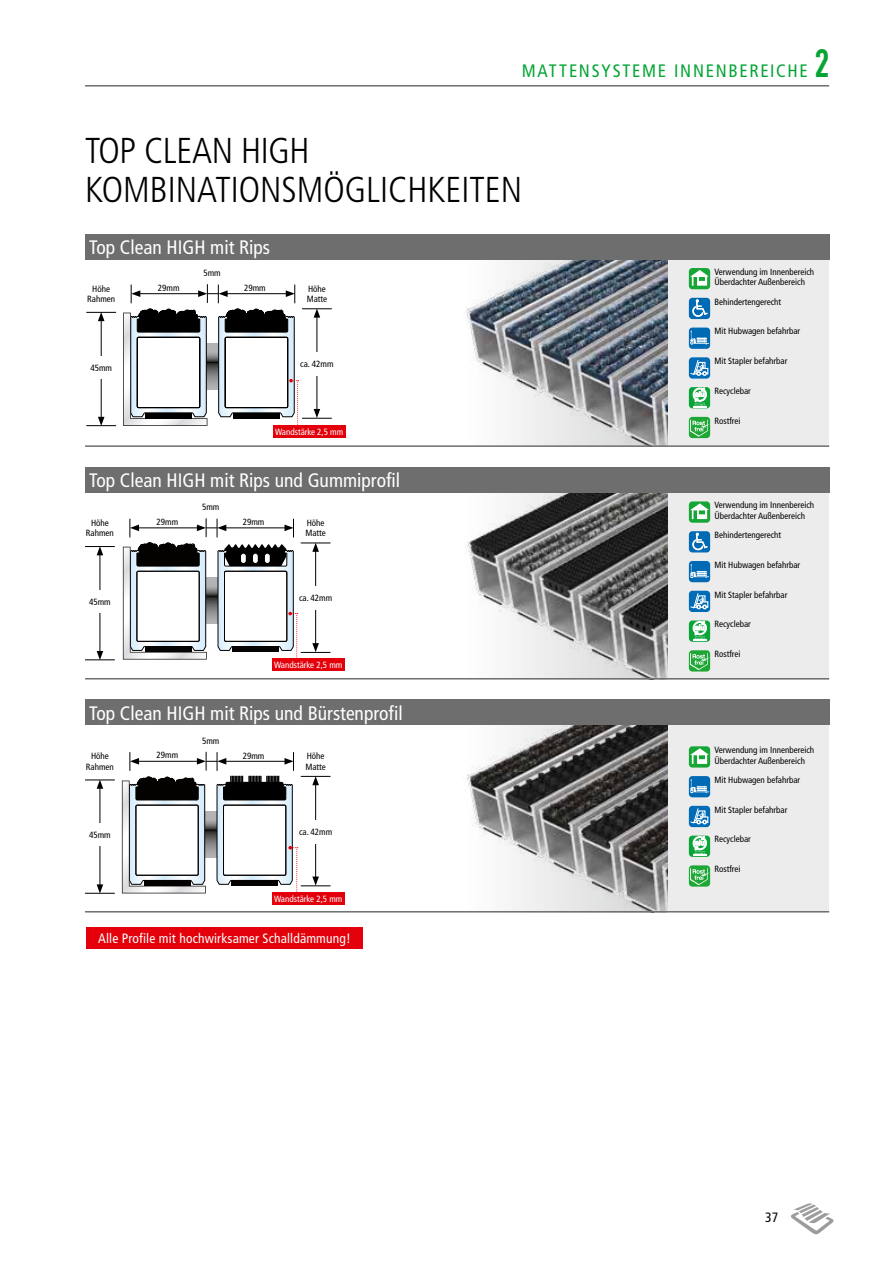
<style>
.page{position:relative;width:893px;height:1263px;background:#fff}
.page>*{position:absolute;margin:0;border:0;box-sizing:border-box;transform-origin:0 0}
.t1{font:300 condensed 36px/39px "Frutiger LT Std";color:#000}
.t2{font:condensed 19.5px "Frutiger LT Std";color:#fff}
.t3{font:condensed 18px "Frutiger LT Std";letter-spacing:.095em;color:#05a535}
.t4{font:condensed 13.5px "Frutiger LT Std";letter-spacing:.01em;color:#fff}
.t5{font:condensed 13.5px "Frutiger LT Std";color:#000}
.t6{font:condensed 9px/10.5px "Frutiger LT Std";color:#000}
.t7{font:condensed 9px "Frutiger LT Std";color:#fff}
.s1{font-family:"DIN Engschrift Std";font-stretch:normal;font-size:39px}
</style>
<div class="page">
<svg style="left:791px;top:1203px;width:42px;height:31px"></svg>
<hr style="left:85px;top:85px;width:744px;height:2px;background:#6e6e6e">
<div style="left:468px;top:234px;width:361px;height:212px;background:#ececec"></div>
<img style="left:463px;top:259px;width:205px;height:186px">
<div style="left:85px;top:234px;width:744px;height:25px;background:#6e6e6e"></div>
<hr style="left:85px;top:445px;width:744px;height:2px;background:#6e6e6e">
<div style="left:689px;top:268px;width:21px;height:21px;background:#16a636;border-radius:4px"></div>
<svg style="left:690px;top:270px;width:19px;height:16px"></svg>
<div style="left:689px;top:298px;width:21px;height:21px;background:#006ab5;border-radius:4px"></div>
<svg style="left:692px;top:299px;width:16px;height:18px"></svg>
<div style="left:689px;top:328px;width:21px;height:21px;background:#006ab5;border-radius:4px"></div>
<svg style="left:690px;top:331px;width:19px;height:14px"></svg>
<div style="left:689px;top:357px;width:21px;height:22px;background:#006bb6;border-radius:4px"></div>
<svg style="left:690px;top:359px;width:19px;height:17px"></svg>
<div style="left:689px;top:387px;width:21px;height:21px;background:#0aa537;border-radius:4px"></div>
<svg style="left:693px;top:388px;width:13px;height:19px"></svg>
<div style="left:689px;top:417px;width:21px;height:21px;background:#1fa736;border-radius:4px"></div>
<svg style="left:690px;top:420px;width:20px;height:17px"></svg>
<hr style="left:86px;top:312px;width:30px;height:1px;background:#000">
<hr style="left:86px;top:425px;width:30px;height:1px;background:#000">
<hr style="left:101px;top:319px;width:1px;height:100px;background:#000">
<svg style="left:98px;top:312px;width:6px;height:9px"></svg>
<svg style="left:98px;top:417px;width:6px;height:9px"></svg>
<hr style="left:302px;top:308px;width:30px;height:1px;background:#000">
<hr style="left:302px;top:418px;width:30px;height:1px;background:#000">
<hr style="left:317px;top:315px;width:1px;height:96px;background:#000">
<svg style="left:314px;top:309px;width:6px;height:9px"></svg>
<svg style="left:314px;top:409px;width:6px;height:9px"></svg>
<div style="left:86px;top:356px;width:30px;height:23px;background:#fff"></div>
<div style="left:300px;top:352px;width:34px;height:24px;background:#fff"></div>
<div style="left:273px;top:425px;width:72px;height:13px;background:#e3000b"></div>
<svg style="left:123px;top:284px;width:176px;height:142px"></svg>
<div style="left:468px;top:467px;width:361px;height:212px;background:#ececec"></div>
<img style="left:463px;top:492px;width:205px;height:186px">
<div style="left:85px;top:467px;width:744px;height:25px;background:#6e6e6e"></div>
<hr style="left:85px;top:678px;width:744px;height:1px;background:#6e6e6e">
<svg style="left:689px;top:501px;width:21px;height:22px"></svg>
<svg style="left:690px;top:503px;width:19px;height:16px"></svg>
<div style="left:689px;top:531px;width:21px;height:21px;background:#006ab5;border-radius:4px"></div>
<svg style="left:692px;top:533px;width:16px;height:17px"></svg>
<div style="left:689px;top:561px;width:21px;height:21px;background:#006ab5;border-radius:4px"></div>
<svg style="left:690px;top:564px;width:19px;height:14px"></svg>
<div style="left:689px;top:591px;width:21px;height:21px;background:#006bb6;border-radius:4px"></div>
<svg style="left:690px;top:593px;width:19px;height:17px"></svg>
<div style="left:689px;top:620px;width:21px;height:22px;background:#0aa537;border-radius:4px"></div>
<svg style="left:693px;top:621px;width:13px;height:20px"></svg>
<div style="left:689px;top:650px;width:21px;height:21px;background:#1fa736;border-radius:4px"></div>
<svg style="left:690px;top:653px;width:20px;height:17px"></svg>
<hr style="left:85px;top:546px;width:30px;height:1px;background:#000">
<hr style="left:85px;top:660px;width:30px;height:1px;background:#000">
<hr style="left:100px;top:553px;width:1px;height:100px;background:#000">
<svg style="left:97px;top:547px;width:6px;height:8px"></svg>
<svg style="left:97px;top:651px;width:6px;height:9px"></svg>
<hr style="left:301px;top:543px;width:30px;height:1px;background:#000">
<hr style="left:301px;top:652px;width:30px;height:1px;background:#000">
<hr style="left:315px;top:549px;width:1px;height:96px;background:#000">
<svg style="left:312px;top:543px;width:7px;height:9px"></svg>
<svg style="left:312px;top:643px;width:7px;height:9px"></svg>
<div style="left:85px;top:590px;width:30px;height:23px;background:#fff"></div>
<div style="left:299px;top:586px;width:34px;height:24px;background:#fff"></div>
<div style="left:272px;top:658px;width:72px;height:13px;background:#e3000b"></div>
<svg style="left:123px;top:518px;width:175px;height:142px"></svg>
<div style="left:468px;top:699px;width:361px;height:213px;background:#ececec"></div>
<img style="left:467px;top:725px;width:201px;height:186px">
<div style="left:85px;top:699px;width:744px;height:26px;background:#6e6e6e"></div>
<hr style="left:85px;top:911px;width:744px;height:1px;background:#6e6e6e">
<hr style="left:85px;top:780px;width:30px;height:1px;background:#000">
<hr style="left:85px;top:893px;width:30px;height:1px;background:#000">
<hr style="left:100px;top:786px;width:1px;height:101px;background:#000">
<svg style="left:97px;top:780px;width:6px;height:9px"></svg>
<svg style="left:97px;top:884px;width:6px;height:9px"></svg>
<hr style="left:301px;top:776px;width:30px;height:1px;background:#000">
<hr style="left:301px;top:885px;width:30px;height:1px;background:#000">
<hr style="left:315px;top:783px;width:1px;height:96px;background:#000">
<svg style="left:312px;top:776px;width:7px;height:9px"></svg>
<svg style="left:312px;top:876px;width:7px;height:10px"></svg>
<div style="left:85px;top:823px;width:30px;height:23px;background:#fff"></div>
<div style="left:299px;top:820px;width:34px;height:23px;background:#fff"></div>
<div style="left:272px;top:892px;width:72px;height:13px;background:#e3000b"></div>
<svg style="left:122px;top:752px;width:176px;height:142px"></svg>
<div style="left:689px;top:746px;width:21px;height:21px;background:#16a636;border-radius:4px"></div>
<svg style="left:690px;top:748px;width:19px;height:16px"></svg>
<div style="left:689px;top:776px;width:21px;height:21px;background:#006ab5;border-radius:4px"></div>
<svg style="left:690px;top:779px;width:19px;height:14px"></svg>
<div style="left:689px;top:806px;width:21px;height:21px;background:#006bb6;border-radius:4px"></div>
<svg style="left:690px;top:808px;width:19px;height:17px"></svg>
<div style="left:689px;top:836px;width:21px;height:21px;background:#0aa537;border-radius:4px"></div>
<svg style="left:693px;top:836px;width:13px;height:20px"></svg>
<div style="left:689px;top:865px;width:21px;height:22px;background:#1fa736;border-radius:4px"></div>
<svg style="left:690px;top:868px;width:20px;height:17px"></svg>
<div style="left:86px;top:927px;width:277px;height:21px;background:#e3000b"></div>
<h3 class="t3" style="left:522px;top:60px;width:309px">MATTENSYSTEME INNENBEREICHE <span class="s1">2</span></h3>
<h1 class="t1" style="left:85px;top:132px;width:439px">TOP CLEAN HIGH<br>KOMBINATIONSMÖGLICHKEITEN</h1>
<h2 class="t2" style="left:89px;top:236px;width:182px">Top Clean HIGH mit Rips</h2>
<p class="t6" style="left:203px;top:268px;width:19px">5mm</p>
<p class="t6" style="left:87px;top:283px;width:30px;text-align:center">Höhe<br>Rahmen</p>
<p class="t6" style="left:158px;top:282px;width:23px">29mm</p>
<p class="t6" style="left:244px;top:283px;width:23px">29mm</p>
<p class="t6" style="left:307px;top:283px;width:22px">Höhe<br>Matte</p>
<p class="t6" style="left:90px;top:362px;width:23px">45mm</p>
<p class="t6" style="left:300px;top:359px;width:35px">ca. 42mm</p>
<p class="t7" style="left:275px;top:427px;width:70px">Wandstärke 2,5 mm</p>
<h2 class="t2" style="left:89px;top:469px;width:312px">Top Clean HIGH mit Rips und Gummiprofil</h2>
<p class="t6" style="left:202px;top:502px;width:19px">5mm</p>
<p class="t6" style="left:86px;top:517px;width:30px;text-align:center">Höhe<br>Rahmen</p>
<p class="t6" style="left:157px;top:517px;width:23px">29mm</p>
<p class="t6" style="left:243px;top:517px;width:23px">29mm</p>
<p class="t6" style="left:305px;top:517px;width:22px">Höhe<br>Matte</p>
<p class="t6" style="left:89px;top:596px;width:23px">45mm</p>
<p class="t6" style="left:299px;top:593px;width:35px">ca. 42mm</p>
<p class="t7" style="left:274px;top:660px;width:70px">Wandstärke 2,5 mm</p>
<h2 class="t2" style="left:89px;top:701px;width:315px">Top Clean HIGH mit Rips und Bürstenprofil</h2>
<p class="t6" style="left:86px;top:751px;width:30px;text-align:center">Höhe<br>Rahmen</p>
<p class="t6" style="left:157px;top:750px;width:23px">29mm</p>
<p class="t6" style="left:243px;top:750px;width:23px">29mm</p>
<p class="t6" style="left:305px;top:751px;width:22px">Höhe<br>Matte</p>
<p class="t6" style="left:202px;top:735px;width:19px">5mm</p>
<p class="t6" style="left:89px;top:830px;width:23px">45mm</p>
<p class="t6" style="left:299px;top:826px;width:35px">ca. 42mm</p>
<p class="t7" style="left:274px;top:894px;width:70px">Wandstärke 2,5 mm</p>
<h3 class="t4" style="left:98px;top:930px;width:254px">Alle Profile mit hochwirksamer Schalldämmung!</h3>
<p class="t6" style="left:714px;top:266px;width:101px">Verwendung im Innenbereich<br>Überdachter Außenbereich</p>
<p class="t6" style="left:714px;top:296px;width:68px">Behindertengerecht</p>
<p class="t6" style="left:714px;top:326px;width:87px">Mit Hubwagen befahrbar</p>
<p class="t6" style="left:714px;top:356px;width:74px">Mit Stapler befahrbar</p>
<p class="t6" style="left:714px;top:385px;width:38px">Recyclebar</p>
<p class="t6" style="left:714px;top:415px;width:28px">Rostfrei</p>
<p class="t6" style="left:714px;top:500px;width:101px">Verwendung im Innenbereich<br>Überdachter Außenbereich</p>
<p class="t6" style="left:714px;top:530px;width:68px">Behindertengerecht</p>
<p class="t6" style="left:714px;top:559px;width:87px">Mit Hubwagen befahrbar</p>
<p class="t6" style="left:714px;top:589px;width:74px">Mit Stapler befahrbar</p>
<p class="t6" style="left:714px;top:619px;width:38px">Recyclebar</p>
<p class="t6" style="left:714px;top:649px;width:28px">Rostfrei</p>
<p class="t6" style="left:714px;top:745px;width:101px">Verwendung im Innenbereich<br>Überdachter Außenbereich</p>
<p class="t6" style="left:714px;top:774px;width:87px">Mit Hubwagen befahrbar</p>
<p class="t6" style="left:714px;top:804px;width:74px">Mit Stapler befahrbar</p>
<p class="t6" style="left:714px;top:834px;width:38px">Recyclebar</p>
<p class="t6" style="left:714px;top:864px;width:28px">Rostfrei</p>
<h3 class="t5" style="left:765px;top:1209px;width:14px">37</h3>
</div>
